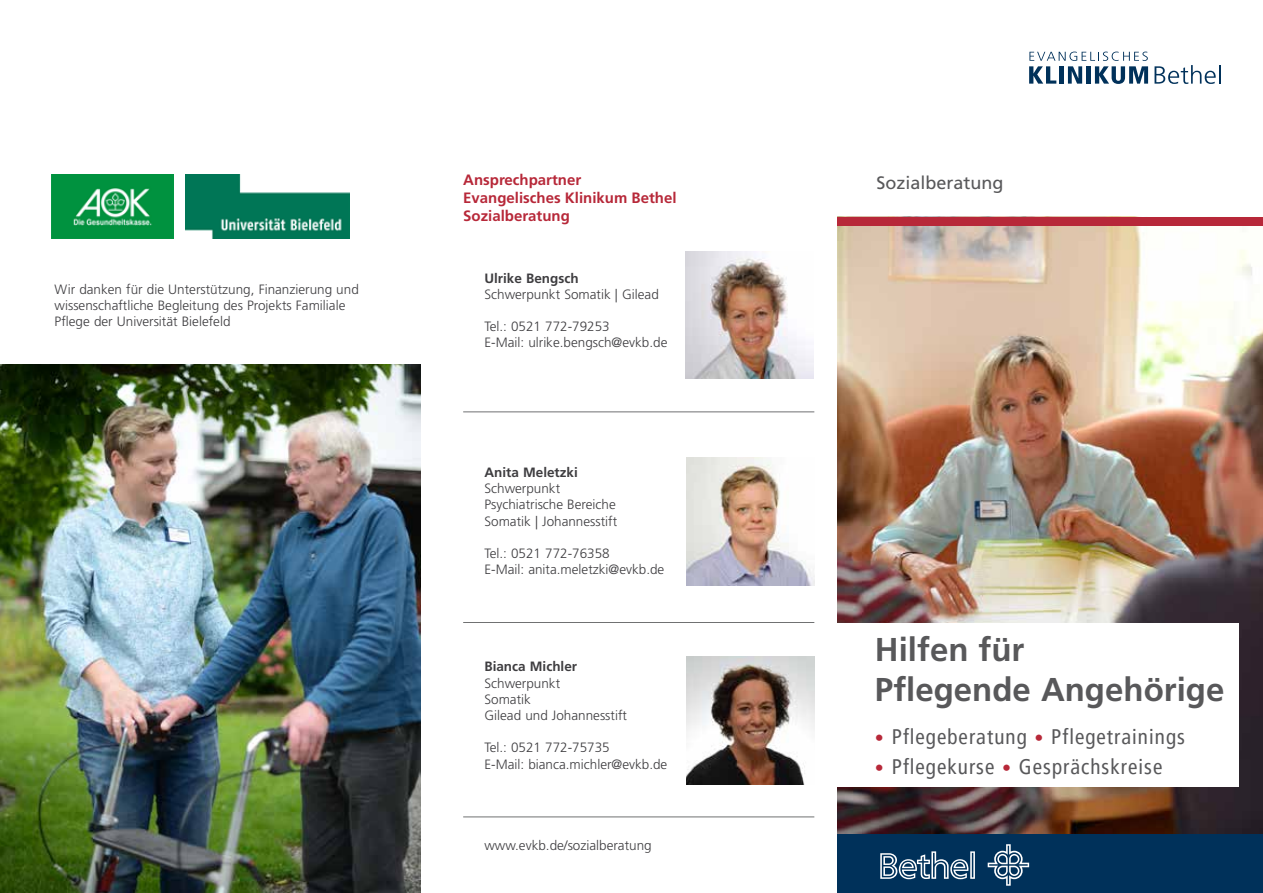
<style>
.page{position:relative;width:1263px;height:893px;background:#fff}
.page>*{position:absolute;margin:0;border:0;box-sizing:border-box;transform-origin:0 0}
.t1{font:700 33px/39.6px "Frutiger LT Std";color:#58585a}
.t2{font:condensed 21px "Frutiger LT Pro";letter-spacing:.05em;color:#58585a}
.t3{font:18px "Frutiger LT Std";color:#58585a}
.t4{font:700 15px/18px "Frutiger LT Std";color:#b72839}
.t5{font:300 13.5px/16.2px "Frutiger LT Std";color:#3e3d40}
.t6{font:700 13.5px "Frutiger LT Std";color:#3e3d40}
.s1{font-family:"Frutiger LT Std";font-weight:300;font-stretch:normal;font-size:18px;color:#b72839}
</style>
<div class="page">
<img style="left:838px;top:226px;width:425px;height:608px">
<hr style="left:463px;top:411px;width:351px;height:1px;background:#707172">
<hr style="left:463px;top:622px;width:351px;height:1px;background:#707172">
<hr style="left:463px;top:816px;width:351px;height:1px;background:#707172">
<img style="left:52px;top:175px;width:122px;height:64px">
<img style="left:185px;top:175px;width:165px;height:64px">
<div style="left:837px;top:624px;width:401px;height:163px;background:#fff"></div>
<img style="left:0;top:365px;width:421px;height:528px">
<div style="left:838px;top:834px;width:425px;height:59px;background:#00315a"></div>
<svg style="left:1029px;top:52px;width:119px;height:32px"></svg>
<svg style="left:1154px;top:65px;width:66px;height:19px"></svg>
<div style="left:838px;top:217px;width:425px;height:9px;background:#b72839"></div>
<svg style="left:988px;top:844px;width:41px;height:42px"></svg>
<svg style="left:880px;top:851px;width:95px;height:28px"></svg>
<img style="left:687px;top:458px;width:128px;height:127px">
<img style="left:686px;top:251px;width:128px;height:128px">
<img style="left:687px;top:657px;width:128px;height:127px">
<p class="t5" style="left:55px;top:281px;width:306px">Wir danken für die Unterstützung, Finanzierung und wissenschaftliche Begleitung des Projekts Familiale<br>Pflege der Universität Bielefeld</p>
<p class="t4" style="left:463px;top:170px;width:120px">Ansprechpartner</p>
<h3 class="t3" style="left:876px;top:173px;width:129px">Sozialberatung</h3>
<p class="t4" style="left:463px;top:188px;width:215px">Evangelisches Klinikum Bethel<br>Sozialberatung</p>
<p class="t6" style="left:484px;top:270px;width:96px">Ulrike Bengsch</p>
<p class="t5" style="left:484px;top:286px;width:176px">Schwerpunkt Somatik | Gilead</p>
<p class="t5" style="left:484px;top:319px;width:184px">Tel.: 0521 772-79253<br>E-Mail: ulrike.bengsch@evkb.de</p>
<p class="t6" style="left:484px;top:464px;width:95px">Anita Meletzki</p>
<p class="t5" style="left:484px;top:481px;width:134px">Schwerpunkt<br>Psychiatrische Bereiche<br>Somatik | Johannesstift</p>
<p class="t5" style="left:484px;top:545px;width:181px">Tel.: 0521 772-76358<br>E-Mail: anita.meletzki@evkb.de</p>
<p class="t6" style="left:484px;top:659px;width:94px">Bianca Michler</p>
<p class="t5" style="left:484px;top:675px;width:144px">Schwerpunkt<br>Somatik<br>Gilead und Johannesstift</p>
<p class="t5" style="left:484px;top:740px;width:184px">Tel.: 0521 772-75735<br>E-Mail: bianca.michler@evkb.de</p>
<p class="t5" style="left:484px;top:837px;width:169px">www.evkb.de/sozialberatung</p>
<h1 class="t1" style="left:875px;top:630px;width:351px">Hilfen für<br>Pflegende Angehörige</h1>
<h2 class="t2" style="left:875px;top:724px;width:311px"><span class="s1">•</span> Pflegeberatung <span class="s1">•</span> Pflegetrainings</h2>
<h2 class="t2" style="left:875px;top:754px;width:289px"><span class="s1">•</span> Pflegekurse <span class="s1">•</span> Gesprächskreise</h2>
</div>
